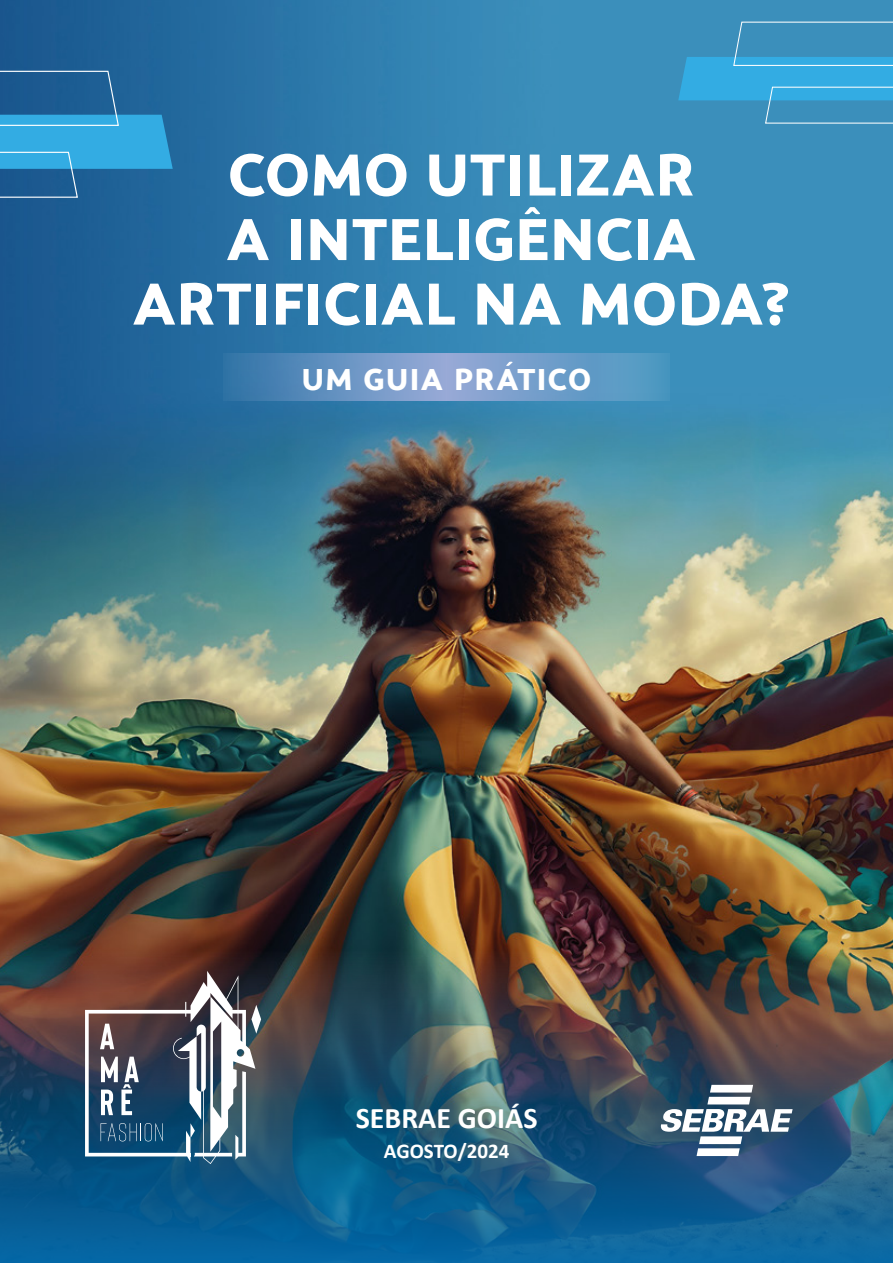
<style>
.page{position:relative;width:893px;height:1263px;background:#fff}
.page>*{position:absolute;margin:0;border:0;box-sizing:border-box;transform-origin:0 0}
.t1{font:900 58.5px/64.5px "Campuni Demo";letter-spacing:.01em;color:#fff;text-align:center}
.t2{font:900 30px "Campuni Demo";letter-spacing:.05em;color:#fff}
.t3{font:700 30px "Calibri";color:#fff}
.t4{font:700 21px "Calibri";color:#fff}
</style>
<div class="page">
<img style="left:0;top:0;width:893px;height:932px">
<img style="left:0;top:932px;width:893px;height:331px">
<svg style="left:661px;top:1085px;width:132px;height:71px"></svg>
<svg style="left:0;top:70px;width:173px;height:128px;background:#2b81b6"></svg>
<svg style="left:678px;top:21px;width:215px;height:103px;background:#3d9dcc"></svg>
<svg style="left:525px;top:207px;width:15px;height:7px"></svg>
<div style="left:223px;top:354px;width:224px;height:47px;background:linear-gradient(to right,#2e74a6,#99add9)"></div>
<div style="left:446px;top:354px;width:224px;height:47px;background:linear-gradient(to right,#95a6d4,#4897bf)"></div>
<svg style="left:506px;top:362px;width:7px;height:4px"></svg>
<svg style="left:85px;top:971px;width:176px;height:193px"></svg>
<p class="t1" style="left:133px;top:148px;width:659px">COMO UTILIZAR<br>A INTELIGENCIA<br>ARTIFICIAL NA MODA?</p>
<p class="t2" style="left:302px;top:366px;width:291px">UM GUIA PRATICO</p>
<p class="t3" style="left:356px;top:1097px;width:183px">SEBRAE GOIÁS</p>
<p class="t4" style="left:384px;top:1136px;width:127px">AGOSTO/2024</p>
</div>
